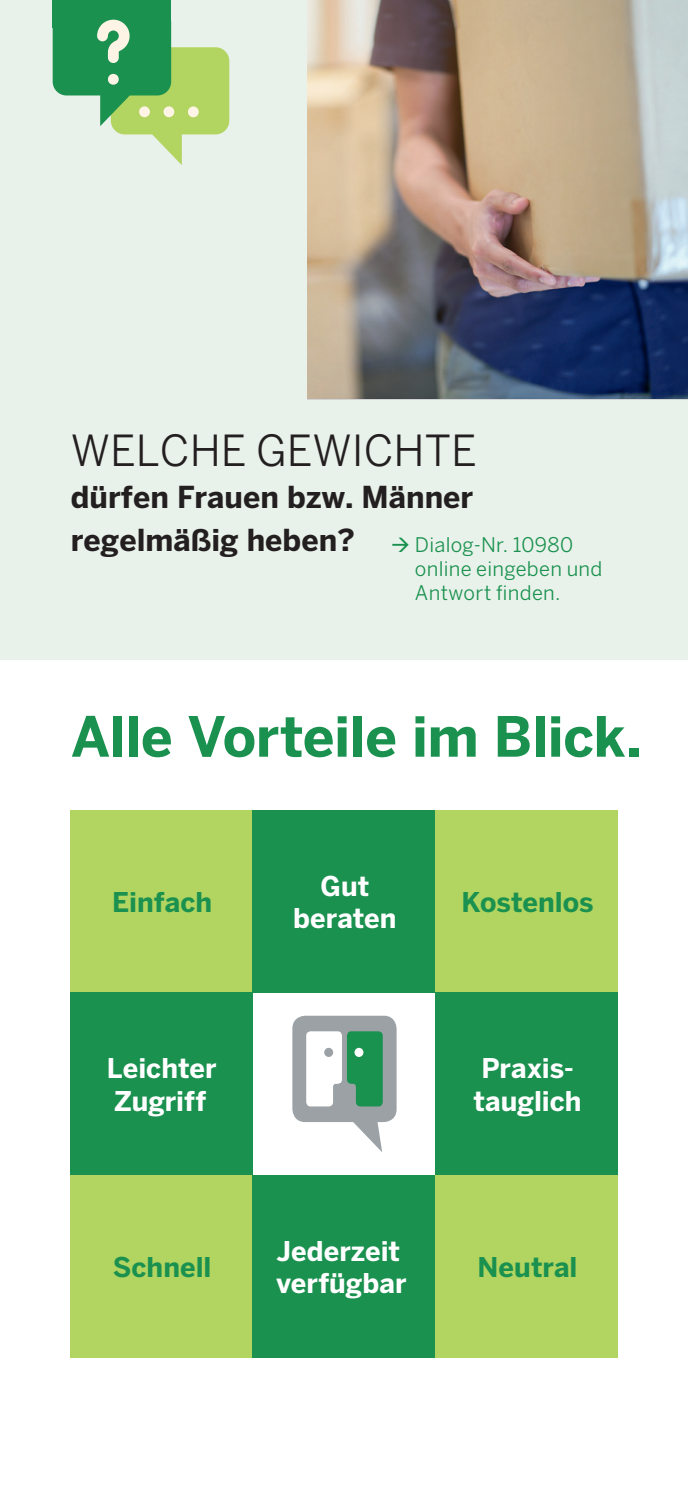
<style>
.page{position:relative;width:688px;height:1489px;background:#fff}
.page>*{position:absolute;margin:0;border:0;box-sizing:border-box;transform-origin:0 0}
.t1{font:700 55px "Benton Sans";letter-spacing:-.01em;color:#1a914f}
.t2{font:42.5px "Benton Sans";color:#231f20}
.t3{font:700 30px/42.5px "Benton Sans";color:#231f20}
.t4{font:700 27px/32.5px "Benton Sans";color:#fff}
.t5{font:700 27px "Benton Sans";color:#1a914f}
.t6{font:20px/24px "Benton Sans";letter-spacing:.015em;color:#1a914f}
</style>
<div class="page">
<svg style="left:292px;top:1015px;width:104px;height:137px"></svg>
<div style="left:354px;top:1047px;width:9px;height:9px;background:#fff;border-radius:50%"></div>
<div style="left:0;top:0;width:687px;height:659px;background:#e9f2ea"></div>
<div style="left:53px;top:0;width:118px;height:28px;background:#1a914f"></div>
<div style="left:71px;top:809px;width:182px;height:183px;background:#b2d460"></div>
<div style="left:71px;top:1175px;width:182px;height:182px;background:#b2d460"></div>
<div style="left:71px;top:992px;width:182px;height:183px;background:#1a914f"></div>
<div style="left:253px;top:809px;width:182px;height:183px;background:#1a914f"></div>
<div style="left:253px;top:1175px;width:182px;height:182px;background:#1a914f"></div>
<div style="left:435px;top:809px;width:182px;height:183px;background:#b2d460"></div>
<div style="left:435px;top:1175px;width:182px;height:182px;background:#b2d460"></div>
<div style="left:435px;top:992px;width:182px;height:183px;background:#1a914f"></div>
<img style="left:307px;top:0;width:380px;height:399px">
<svg style="left:53px;top:19px;width:176px;height:146px"></svg>
<svg style="left:187px;top:106px;width:12px;height:12px"></svg>
<svg style="left:163px;top:106px;width:12px;height:12px"></svg>
<p class="t2" style="left:71px;top:425px;width:407px">WELCHE GEWICHTE</p>
<p class="t3" style="left:71px;top:475px;width:404px">dürfen Frauen bzw. Männer regelmäßig heben?</p>
<p class="t6" style="left:415px;top:532px;width:189px;text-indent:-24px">→ Dialog-Nr. 10980 online eingeben und<br>Antwort finden.</p>
<h1 class="t1" style="left:71px;top:704px;width:572px">Alle Vorteile im Blick.</h1>
<p class="t5" style="left:112px;top:886px;width:101px">Einfach</p>
<p class="t4" style="left:293px;top:869px;width:105px;text-align:center">Gut beraten</p>
<p class="t5" style="left:461px;top:886px;width:133px">Kostenlos</p>
<p class="t4" style="left:107px;top:1051px;width:111px">Leichter<br>Zugriff</p>
<p class="t4" style="left:473px;top:1051px;width:109px">Praxis&shy;tauglich</p>
<p class="t5" style="left:113px;top:1251px;width:100px">Schnell</p>
<p class="t4" style="left:276px;top:1234px;width:131px">Jederzeit verfügbar</p>
<p class="t5" style="left:477px;top:1251px;width:101px">Neutral</p>
</div>
